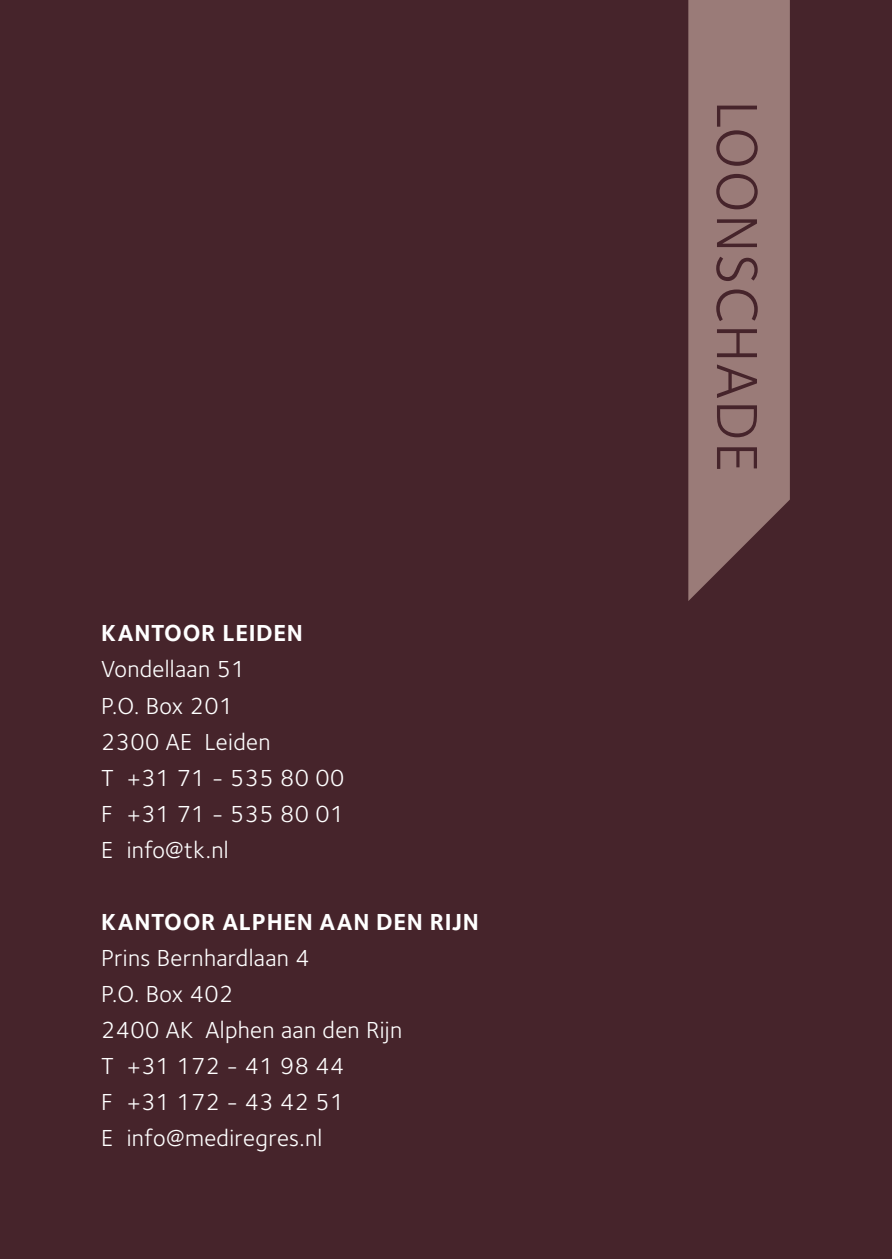
<style>
.page{position:relative;width:893px;height:1259px;background:#fff}
.page>*{position:absolute;margin:0;border:0;box-sizing:border-box;transform-origin:0 0}
.t1{font:60px "Foundry Sterling";letter-spacing:.025em;color:#46242b}
.t2{font:24px/36px "Foundry Sterling";letter-spacing:.015em;color:#fff}
.t3{font:700 24px "Foundry Sterling";letter-spacing:.025em;color:#fff}
</style>
<div class="page">
<div style="left:0;top:0;width:892px;height:1259px;background:#46242b"></div>
<svg style="left:688px;top:0;width:102px;height:601px;background:#927270"></svg>
<p class="t3" style="left:101px;top:619px;width:203px">KANTOOR LEIDEN</p>
<p class="t2" style="left:101px;top:651px;width:244px">Vondellaan 51<br>P.O. Box 201<br>2300 AE Leiden<br>T +31 71 - 535 80 00<br>F +31 71 - 535 80 01<br>E info@tk.nl</p>
<p class="t3" style="left:101px;top:907px;width:379px">KANTOOR ALPHEN AAN DEN RIJN</p>
<p class="t2" style="left:101px;top:939px;width:302px">Prins Bernhardlaan 4<br>P.O. Box 402<br>2400 AK Alphen aan den Rijn<br>T +31 172 - 41 98 44<br>F +31 172 - 43 42 51<br>E info@mediregres.nl</p>
<h1 class="t1" style="left:772px;top:100px;width:373px;rotate:90deg">LOONSCHADE</h1>
</div>
